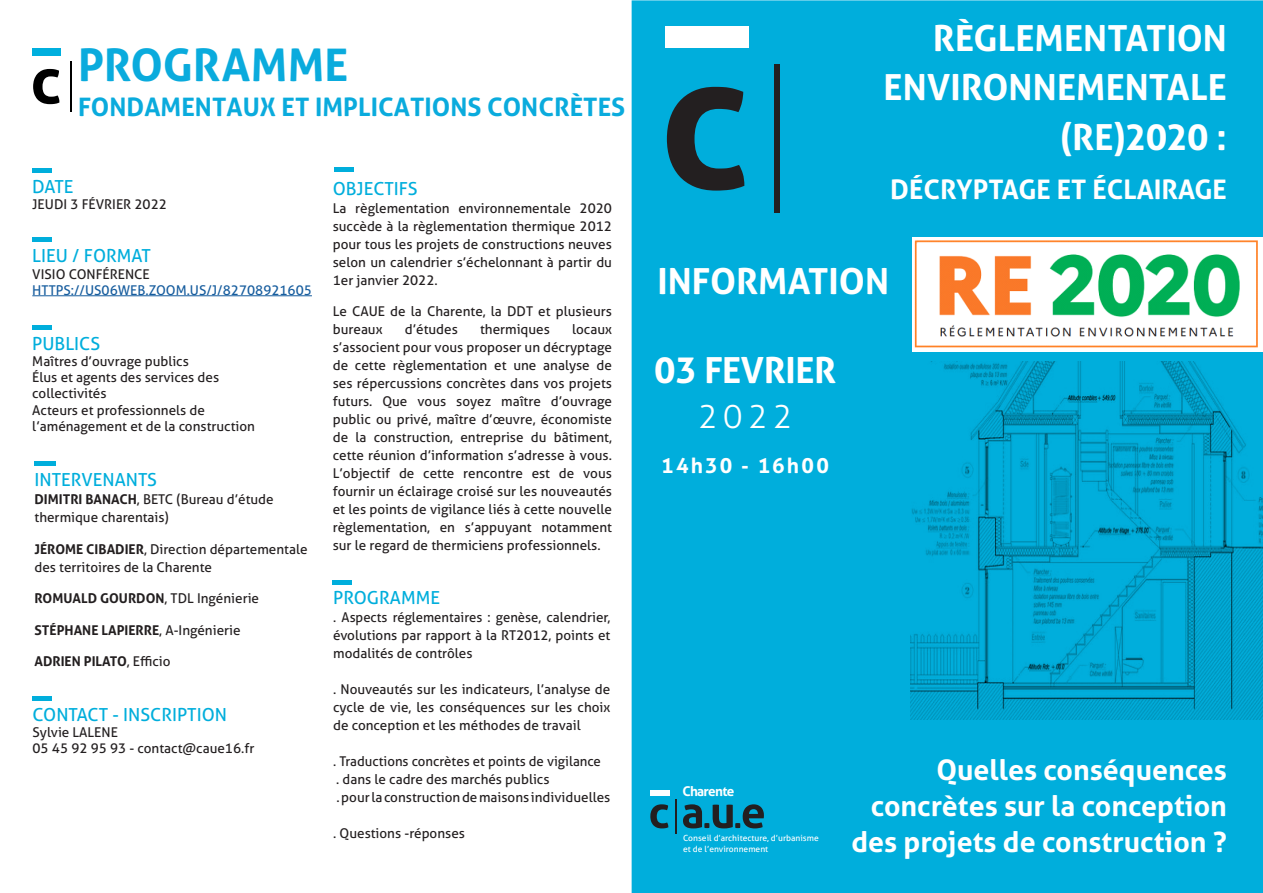
<style>
.page{position:relative;width:1263px;height:893px;background:#fff}
.page>*{position:absolute;margin:0;border:0;box-sizing:border-box;transform-origin:0 0}
.Type_d_événement{font:700 45px "Aller";color:#0aabdd}
.t1{font:700 36px "Aller";color:#fff}
.t2{font:300 32.4px "Aller";color:#fff}
.t3{font:700 28.5px/36px "Aller";color:#fff;text-align:right}
.t4{font:700 27px "Aller";color:#fff}
.t5{font:700 25.5px "Aller";color:#0aabdd}
.t6{font:700 21px "Aller";letter-spacing:.105em;color:#fff}
.t7{font:18px "Aller";color:#00aedc}
.Titre_événement{font:13.5px/18px "Aller";color:#231f20}
.t8{font:700 13.5px "Aller";color:#231f20}
.t9{font:13.5px "Aller";color:#175d9e}
.t10{font:700 13.5px "Aller";letter-spacing:-.05em;color:#fff}
.t11{font:8.55px "Aller";color:#fff}
.s1{font-weight:700}
.s2{font-weight:400}
</style>
<div class="page">
<div style="left:632px;top:1px;width:630px;height:892px;background:#00aedc"></div>
<hr style="left:70px;top:61px;width:1px;height:51px;background:#000">
<svg style="left:33px;top:69px;width:26px;height:35px"></svg>
<div style="left:33px;top:48px;width:28px;height:8px;background:#00afde"></div>
<div style="left:32px;top:168px;width:19px;height:5px;background:#00aedc"></div>
<hr style="left:32px;top:295px;width:280px;height:1px;background:#175d9e">
<div style="left:32px;top:237px;width:19px;height:5px;background:#00aedc"></div>
<div style="left:34px;top:461px;width:22px;height:5px;background:#00aedc"></div>
<div style="left:32px;top:325px;width:19px;height:5px;background:#00aedc"></div>
<div style="left:32px;top:696px;width:19px;height:5px;background:#00aedc"></div>
<hr style="left:334px;top:168px;width:19px;height:4px;background:#00aedc">
<div style="left:775px;top:64px;width:5px;height:149px;background:#231f20"></div>
<svg style="left:667px;top:87px;width:77px;height:104px"></svg>
<div style="left:666px;top:26px;width:83px;height:22px;background:#fff"></div>
<hr style="left:675px;top:799px;width:2px;height:35px;background:#231f20">
<svg style="left:650px;top:804px;width:18px;height:24px"></svg>
<svg style="left:683px;top:804px;width:81px;height:24px"></svg>
<div style="left:650px;top:790px;width:19px;height:5px;background:#fff"></div>
<img style="left:910px;top:361px;width:353px;height:359px">
<img style="left:912px;top:237px;width:350px;height:114px">
<hr style="left:333px;top:580px;width:19px;height:4px;background:#00aedc">
<p class="Type_d_événement" style="left:78px;top:37px;width:272px">PROGRAMME</p>
<p class="t5" style="left:78px;top:91px;width:549px">FONDAMENTAUX ET IMPLICATIONS CONCRÈTES</p>
<p class="t7" style="left:32px;top:175px;width:43px">DATE</p>
<p class="Titre_événement" style="left:32px;top:195px;width:136px">JEUDI 3 FÉVRIER 2022</p>
<p class="t7" style="left:32px;top:245px;width:120px">LIEU / FORMAT</p>
<p class="Titre_événement" style="left:32px;top:265px;width:119px">VISIO CONFÉRENCE</p>
<p class="t9" style="left:32px;top:282px;width:281px">HTTPS://US06WEB.ZOOM.US/J/82708921605</p>
<p class="t7" style="left:32px;top:332px;width:69px">PUBLICS</p>
<p class="Titre_événement" style="left:32px;top:352px;width:158px">Maîtres d’ouvrage publics</p>
<p class="Titre_événement" style="left:32px;top:369px;width:188px;line-height:16.2px">Élus et agents des services des collectivités</p>
<p class="Titre_événement" style="left:32px;top:402px;width:224px;line-height:16.2px">Acteurs et professionnels de l’aménagement et de la construction</p>
<p class="t7" style="left:34px;top:469px;width:124px">INTERVENANTS</p>
<p class="Titre_événement" style="left:34px;top:490px;width:241px"><span class="s1">DIMITRI BANACH</span>, BETC (Bureau d’étude thermique charentais)</p>
<p class="Titre_événement" style="left:34px;top:540px;width:275px"><span class="s1">JÉROME CIBADIER</span>, Direction départementale des territoires de la Charente</p>
<p class="t8" style="left:34px;top:590px;width:226px">ROMUALD GOURDON<span class="s2">, TDL Ingénierie</span></p>
<p class="t8" style="left:34px;top:621px;width:208px">STÉPHANE LAPIERRE<span class="s2">, A-Ingénierie</span></p>
<p class="t8" style="left:34px;top:653px;width:138px">ADRIEN PILATO<span class="s2">, Efficio</span></p>
<p class="t7" style="left:33px;top:703px;width:196px">CONTACT - INSCRIPTION</p>
<p class="Titre_événement" style="left:33px;top:723px;width:87px">Sylvie LALENE</p>
<p class="Titre_événement" style="left:33px;top:739px;width:223px">05 45 92 95 93 - contact@caue16.fr</p>
<p class="t7" style="left:333px;top:178px;width:86px">OBJECTIFS</p>
<p class="Titre_événement" style="left:333px;top:199px;width:281px;text-align:justify">La règlementation environnementale 2020 succède à la règlementation thermique 2012 pour tous les projets de constructions neuves selon un calendrier s’échelonnant à partir du 1er janvier 2022.</p>
<p class="Titre_événement" style="left:333px;top:302px;width:281px">Le CAUE de la Charente, la DDT et plusieurs bureaux</p>
<p class="Titre_événement" style="left:333px;top:320px;width:281px;text-align:justify;text-indent:239px">locaux s’associent pour vous proposer un décryptage de cette règlementation et une analyse de ses répercussions concrètes dans vos projets futurs. Que vous soyez maître d’ouvrage public ou privé, maître d’œuvre, économiste de la construction, entreprise du bâtiment, cette réunion d’information s’adresse à vous.<br>L’objectif de cette rencontre est de vous fournir un éclairage croisé sur les nouveautés et les points de vigilance liés à cette nouvelle règlementation, en s’appuyant notamment sur le regard de thermiciens professionnels.</p>
<p class="Titre_événement" style="left:405px;top:320px;width:55px">d’études</p>
<p class="Titre_événement" style="left:480px;top:320px;width:71px">thermiques</p>
<p class="t7" style="left:333px;top:587px;width:108px">PROGRAMME</p>
<p class="Titre_événement" style="left:333px;top:609px;width:279px;text-align:justify">. Aspects réglementaires : genèse, calendrier, évolutions par rapport à la RT2012, points et modalités de contrôles</p>
<p class="Titre_événement" style="left:333px;top:681px;width:279px;text-align:justify">. Nouveautés sur les indicateurs, l’analyse de cycle de vie, les conséquences sur les choix de conception et les méthodes de travail</p>
<p class="Titre_événement" style="left:333px;top:753px;width:269px">. Traductions concrètes et points de vigilance</p>
<p class="Titre_événement" style="left:336px;top:771px;width:215px">. dans le cadre des marchés publics</p>
<p class="Titre_événement" style="left:336px;top:789px;width:275px">. pour la construction de maisons individuelles</p>
<p class="Titre_événement" style="left:333px;top:825px;width:133px">. Questions -réponses</p>
<p class="t1" style="left:933px;top:16px;width:296px">RÈGLEMENTATION</p>
<p class="t1" style="left:883px;top:65px;width:345px">ENVIRONNEMENTALE</p>
<p class="t1" style="left:1060px;top:115px;width:168px">(RE)2020 :</p>
<p class="t4" style="left:890px;top:173px;width:338px">DÉCRYPTAGE ET ÉCLAIRAGE</p>
<p class="t1" style="left:657px;top:259px;width:233px">INFORMATION</p>
<p class="t1" style="left:654px;top:348px;width:183px">03 FEVRIER</p>
<p class="t2" style="left:698px;top:397px;width:96px">2022</p>
<p class="t6" style="left:661px;top:453px;width:169px">14h30 - 16h00</p>
<p class="t10" style="left:682px;top:783px;width:54px">Charente</p>
<p class="t11" style="left:683px;top:833px;width:137px">Conseil d’architecture, d’urbanisme</p>
<p class="t11" style="left:683px;top:843px;width:87px">et de l’environnement</p>
<p class="t3" style="left:851px;top:752px;width:377px">Quelles conséquences concrètes sur la conception des projets de construction ?</p>
</div>
